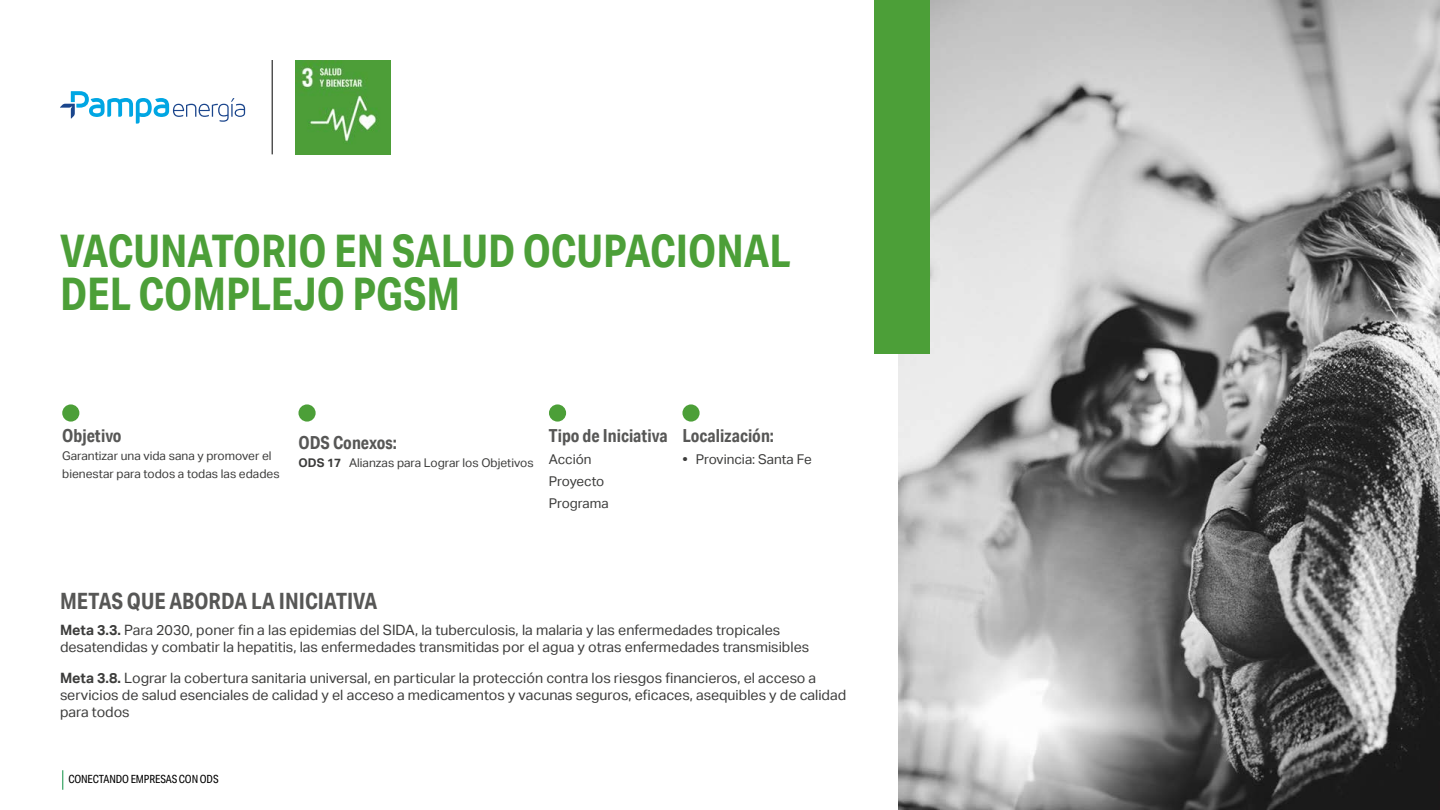
<style>
.page{position:relative;width:1440px;height:810px;background:#fff}
.page>*{position:absolute;margin:0;border:0;box-sizing:border-box;transform-origin:0 0}
.t1{font:700 45px/42.8px "Aktiv Grotesk Cd";color:#4c9f38}
.t2{font:700 22.5px "Aktiv Grotesk Cd";color:#575756}
.t3{font:700 18px "Aktiv Grotesk Cd";color:#575756}
.t4{font:14.25px/17.1px "Aktiv Grotesk";color:#3c3c3b}
.t5{font:13.5px/21.8px "Aktiv Grotesk";color:#3c3c3b}
.t6{font:12px/18px "Aktiv Grotesk";color:#3c3c3b}
.t7{font:11.25px "Aktiv Grotesk Cd";letter-spacing:-.01em;color:#000}
.s1{font-weight:700}
</style>
<div class="page">
<svg style="left:62px;top:770px;width:1px;height:20px"></svg>
<img style="left:898px;top:0;width:542px;height:810px">
<div style="left:874px;top:0;width:56px;height:354px;background:#4c9f38"></div>
<img style="left:295px;top:60px;width:95px;height:95px">
<hr style="left:272px;top:60px;width:1px;height:94px;background:#000">
<div style="left:62px;top:404px;width:17px;height:18px;background:#4c9f38;border-radius:50%"></div>
<div style="left:682px;top:404px;width:18px;height:18px;background:#4c9f38;border-radius:50%"></div>
<div style="left:549px;top:404px;width:17px;height:18px;background:#4c9f38;border-radius:50%"></div>
<svg style="left:60px;top:91px;width:185px;height:33px"></svg>
<div style="left:298px;top:404px;width:18px;height:18px;background:#4c9f38;border-radius:50%"></div>
<h1 class="t1" style="left:60px;top:229px;width:732px">VACUNATORIO EN SALUD OCUPACIONAL<br>DEL COMPLEJO PGSM</h1>
<p class="t3" style="left:62px;top:425px;width:61px">Objetivo</p>
<p class="t6" style="left:62px;top:447px;width:219px">Garantizar una vida sana y promover el bienestar para todos a todas las edades</p>
<p class="t3" style="left:298px;top:431px;width:100px">ODS Conexos:</p>
<p class="t6" style="left:298px;top:454px;width:237px"><span class="s1">ODS 17</span> Alianzas para Lograr los Objetivos</p>
<p class="t3" style="left:549px;top:425px;width:120px">Tipo de Iniciativa</p>
<p class="t5" style="left:549px;top:449px;width:61px">Acción<br>Proyecto<br>Programa</p>
<p class="t3" style="left:682px;top:425px;width:93px">Localización:</p>
<p class="t5" style="left:682px;top:449px;width:131px"><span class="s1">•</span> Provincia: Santa Fe</p>
<h2 class="t2" style="left:60px;top:587px;width:319px">METAS QUE ABORDA LA INICIATIVA</h2>
<p class="t4" style="left:60px;top:622px;width:751px"><span class="s1">Meta 3.3.</span> Para 2030, poner fin a las epidemias del SIDA, la tuberculosis, la malaria y las enfermedades tropicales desatendidas y combatir la hepatitis, las enfermedades transmitidas por el agua y otras enfermedades transmisibles</p>
<p class="t4" style="left:60px;top:669px;width:788px"><span class="s1">Meta 3.8.</span> Lograr la cobertura sanitaria universal, en particular la protección contra los riesgos financieros, el acceso a servicios de salud esenciales de calidad y el acceso a medicamentos y vacunas seguros, eficaces, asequibles y de calidad para todos</p>
<p class="t7" style="left:68px;top:773px;width:152px">CONECTANDO EMPRESAS CON ODS</p>
</div>
